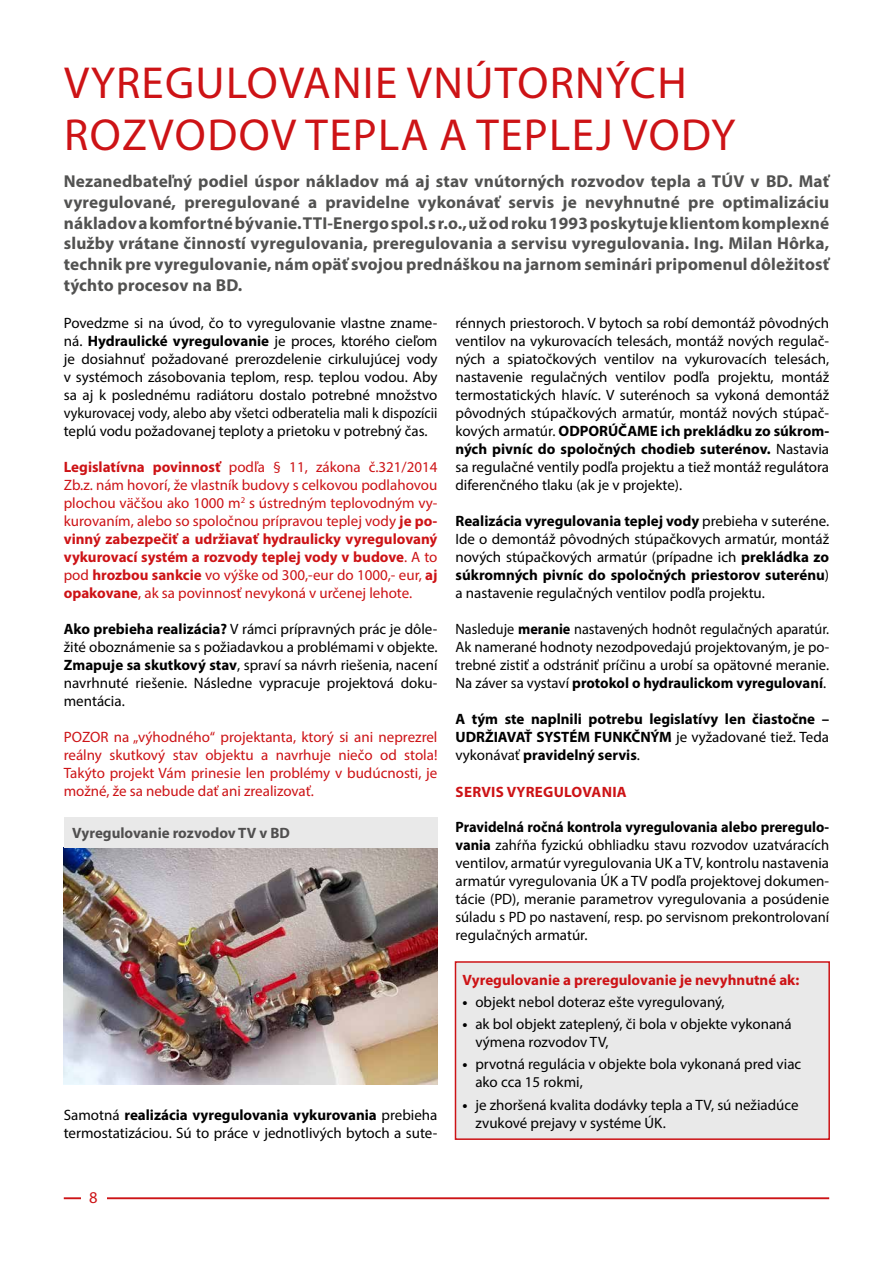
<style>
.page{position:relative;width:893px;height:1263px;background:#fff}
.page>*{position:absolute;margin:0;border:0;box-sizing:border-box;transform-origin:0 0}
.t1{font:45px/52.5px "Myriad Pro";letter-spacing:.03em;color:#cd1316}
.t2{font:700 17.25px/20.7px "Myriad Pro";letter-spacing:.01em;color:#525251;text-align:justify}
.t3{font:16.5px "Myriad Pro";color:#cd1316}
.t4{font:15px/18px "Myriad Pro";color:#000;text-align:justify}
.t5{font:15px/18px "Myriad Pro";color:#cd1316;text-align:justify}
.t6{font:15px/18px "Myriad Pro";color:#000;text-align:justify;scale:.95 1}
.t7{font:700 15px/18px "Myriad Pro";color:#000;text-align:justify}
.t8{font:700 15px "Myriad Pro";color:#cd1316}
.t9{font:700 15px "Myriad Pro";color:#504f4f}
.t10{font:700 15px "Myriad Pro";letter-spacing:.02em;color:#cd1316}
.s1{font-weight:700}
.s2{font-weight:400}
</style>
<div class="page">
<hr style="left:64px;top:1197px;width:765px;height:2px;background:#cd1316">
<img style="left:64px;top:847px;width:373px;height:237px">
<div style="left:64px;top:817px;width:373px;height:30px;background:#e9e9e9"></div>
<div style="left:455px;top:962px;width:374px;height:177px;background:#e9e9e9"></div>
<div style="left:455px;top:961px;width:375px;height:179px;border:2px solid #cd1316"></div>
<div style="left:81px;top:1180px;width:25px;height:33px;background:#fff"></div>
<h1 class="t1" style="left:64px;top:55px;width:673px">VYREGULOVANIE VNÚTORNÝCH<br>ROZVODOV TEPLA A TEPLEJ VODY</h1>
<p class="t2" style="left:64px;top:171px;width:767px">Nezanedbateľný podiel úspor nákladov má aj stav vnútorných rozvodov tepla a TÚV v BD. Mať vyregulované, preregulované a pravidelne vykonávať servis je nevyhnutné pre optimalizáciu nákladov a komfortné bývanie. TTI-Energo spol.s r.o., už od roku 1993 poskytuje klientom komplexné služby vrátane činností vyregulovania, preregulovania a servisu vyregulovania. Ing. Milan Hôrka, technik pre vyregulovanie, nám opäť svojou prednáškou na jarnom seminári pripomenul dôležitosť týchto procesov na BD.</p>
<p class="t4" style="left:64px;top:313px;width:375px">Povedzme si na úvod, čo to vyregulovanie vlastne zname&shy;ná. <span class="s1">Hydraulické vyregulovanie</span> je proces, ktorého cieľom je dosiahnuť požadované prerozdelenie cirkulujúcej vody v systémoch zásobovania teplom, resp. teplou vodou. Aby sa aj k poslednému radiátoru dostalo potrebné množstvo vykurovacej vody, alebo aby všetci odberatelia mali k dispozícii teplú vodu požadovanej teploty a prietoku v potrebný čas.</p>
<p class="t5" style="left:64px;top:457px;width:375px"><span class="s1">Legislatívna povinnosť</span> podľa § 11, zákona č.321/2014<br>Zb.z. nám hovorí, že vlastník budovy s celkovou podlahovou plochou väčšou ako 1000 m<sup>2</sup> s ústredným teplovodným vy&shy;kurovaním, alebo so spoločnou prípravou teplej vody <span class="s1">je po&shy;vinný zabezpečiť a udržiavať hydraulicky vyregulovaný vykurovací systém a rozvody teplej vody v budove</span>. A to pod <span class="s1">hrozbou sankcie</span> vo výške od 300,-eur do 1000,- eur, <span class="s1">aj opakovane</span>, ak sa povinnosť nevykoná v určenej lehote.</p>
<p class="t4" style="left:64px;top:619px;width:375px"><span class="s1">Ako prebieha realizácia?</span> V rámci prípravných prác je dôle&shy;žité oboznámenie sa s požiadavkou a problémami v objekte.<br><span class="s1">Zmapuje sa skutkový stav</span>, spraví sa návrh riešenia, nacení navrhnuté riešenie. Následne vypracuje projektová doku&shy;mentácia.</p>
<p class="t5" style="left:64px;top:727px;width:375px">POZOR na „výhodného“ projektanta, ktorý si ani neprezrel reálny skutkový stav objektu a navrhuje niečo od stola!<br>Takýto projekt Vám prinesie len problémy v budúcnosti, je možné, že sa nebude dať ani zrealizovať.</p>
<p class="t9" style="left:72px;top:823px;width:219px">Vyregulovanie rozvodov TV v BD</p>
<p class="t4" style="left:64px;top:1105px;width:375px">Samotná <span class="s1">realizácia vyregulovania vykurovania</span> prebieha termostatizáciou. Sú to práce v jednotlivých bytoch a sute-</p>
<p class="t4" style="left:455px;top:313px;width:375px">rénnych priestoroch. V bytoch sa robí demontáž pôvodných ventilov na vykurovacích telesách, montáž nových regulač&shy;ných a spiatočkových ventilov na vykurovacích telesách, nastavenie regulačných ventilov podľa projektu, montáž termostatických hlavíc. V suterénoch sa vykoná demontáž pôvodných stúpačkových armatúr, montáž nových stúpač&shy;kových armatúr. <span class="s1">ODPORÚČAME ich prekládku zo súkrom&shy;ných pivníc do spoločných chodieb suterénov.</span> Nastavia sa regulačné ventily podľa projektu a tiež montáž regulátora diferenčného tlaku (ak je v projekte).</p>
<p class="t4" style="left:455px;top:511px;width:375px"><span class="s1">Realizácia vyregulovania teplej vody</span> prebieha v suteréne.<br>Ide o demontáž pôvodných stúpačkovych armatúr, montáž nových stúpačkových armatúr (prípadne ich <span class="s1">prekládka zo súkromných pivníc do spoločných priestorov suterénu</span>) a nastavenie regulačných ventilov podľa projektu.</p>
<p class="t6" style="left:455px;top:619px;width:395px">Nasleduje <span class="s1">meranie</span> nastavených hodnôt regulačných aparatúr.<br>Ak namerané hodnoty nezodpovedajú projektovaným, je po&shy;trebné zistiť a odstrániť príčinu a urobí sa opätovné meranie.<br>Na záver sa vystaví <span class="s1">protokol o hydraulickom vyregulovaní</span>.</p>
<p class="t7" style="left:455px;top:709px;width:375px">A tým ste naplnili potrebu legislatívy len čiastočne – UDRŽIAVAŤ SYSTÉM FUNKČNÝM <span class="s2">je vyžadované tiež. Teda vykonávať</span> pravidelný servis<span class="s2">.</span></p>
<p class="t10" style="left:456px;top:782px;width:173px">SERVIS VYREGULOVANIA</p>
<p class="t4" style="left:455px;top:817px;width:375px"><span class="s1">Pravidelná ročná kontrola vyregulovania alebo preregulo&shy;vania</span> zahŕňa fyzickú obhliadku stavu rozvodov uzatváracích ventilov, armatúr vyregulovania UK a TV, kontrolu nastavenia armatúr vyregulovania ÚK a TV podľa projektovej dokumen&shy;tácie (PD), meranie parametrov vyregulovania a posúdenie súladu s PD po nastavení, resp. po servisnom prekontrolovaní regulačných armatúr.</p>
<p class="t8" style="left:463px;top:970px;width:338px">Vyregulovanie a preregulovanie je nevyhnutné ak:</p>
<p class="t4" style="left:463px;top:993px;width:264px"><span class="s1">•</span> objekt nebol doteraz ešte vyregulovaný,</p>
<p class="t4" style="left:475px;top:1015px;width:318px;text-indent:-13px"><span class="s1">•</span> ak bol objekt zateplený, či bola v objekte vykonaná výmena rozvodov TV,</p>
<p class="t4" style="left:475px;top:1055px;width:327px;text-indent:-13px"><span class="s1">•</span> prvotná regulácia v objekte bola vykonaná pred viac ako cca 15 rokmi,</p>
<p class="t4" style="left:475px;top:1095px;width:325px;text-indent:-13px"><span class="s1">•</span> je zhoršená kvalita dodávky tepla a TV, sú nežiadúce zvukové prejavy v systéme ÚK.</p>
<p class="t3" style="left:89px;top:1187px;width:10px">8</p>
</div>
